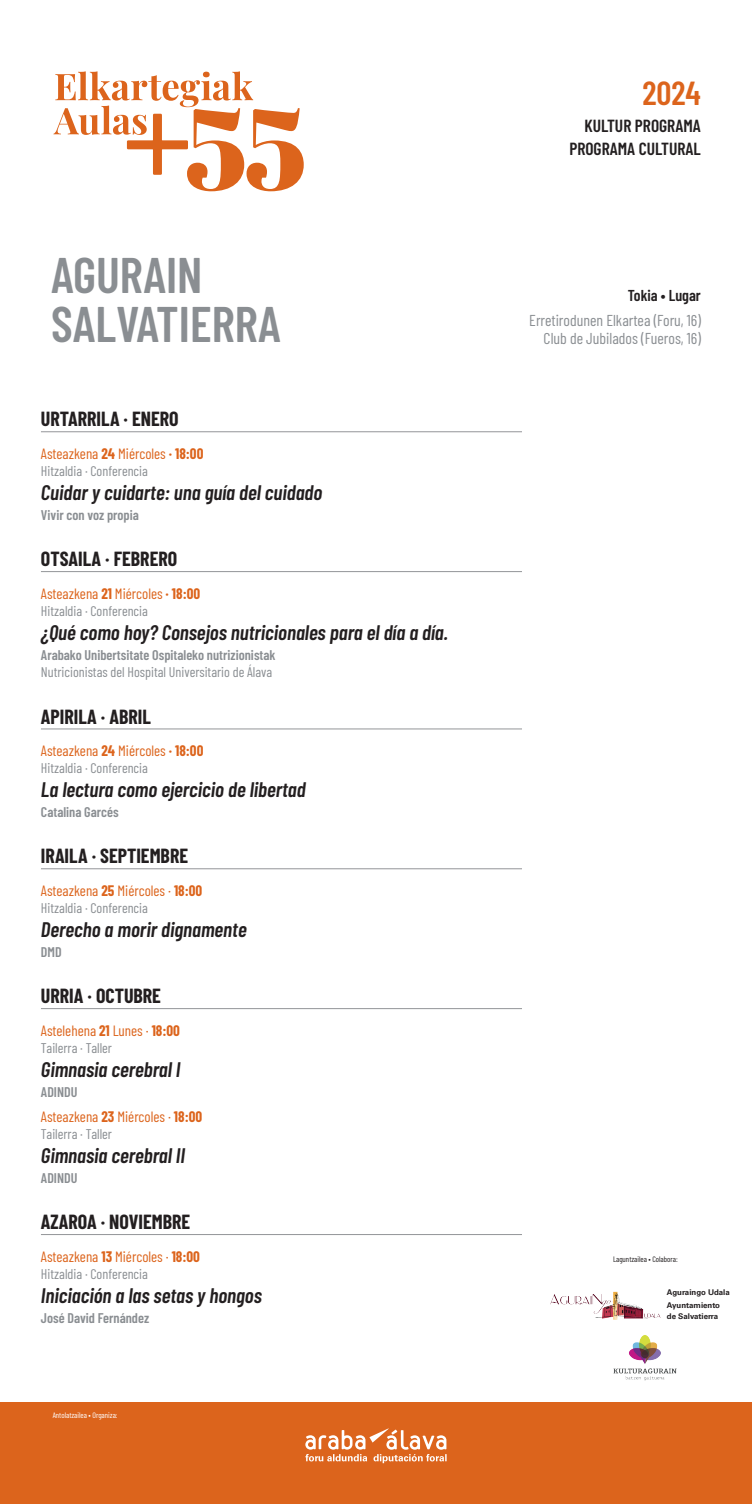
<style>
.page{position:relative;width:752px;height:1504px;background:#fff}
.page>*{position:absolute;margin:0;border:0;box-sizing:border-box;transform-origin:0 0}
.t1{font:600 49.88px/49px "Barlow Condensed";color:#8a8e92}
.t2{font:600 33.25px "Barlow Condensed";color:#dc641c}
.t3{font:italic 600 21px "Barlow Condensed";color:#231f20}
.t4{font:700 19.95px "Barlow Condensed";color:#231f20}
.t5{font:600 17.5px/22.8px "Barlow Condensed";color:#231f20;text-align:right}
.t6{font:15.75px/17.5px "Barlow Condensed";color:#8a8e92;text-align:right}
.t7{font:600 15.75px "Barlow Condensed";color:#231f20}
.t8{font:14.88px "Barlow Condensed";color:#dc641c}
.t9{font:14px "Barlow Condensed";color:#8a8e92}
.t10{font:600 14px "Barlow Condensed";color:#8a8e92}
.t11{font:700 7.88px/13px "Univers LT Std";color:#231f20}
.t12{font:7.88px "Barlow Condensed";color:#fff}
.t13{font:7.88px "Barlow Condensed";color:#231f20}
.s1{font-weight:700}
</style>
<div class="page">
<div style="left:0;top:1401px;width:752px;height:102px;background:#dc641c"></div>
<svg style="left:305px;top:1428px;width:141px;height:34px"></svg>
<hr style="left:41px;top:431px;width:481px;height:1px;background:#939598">
<hr style="left:41px;top:571px;width:481px;height:1px;background:#939598">
<hr style="left:41px;top:728px;width:481px;height:1px;background:#939598">
<hr style="left:41px;top:868px;width:481px;height:1px;background:#939598">
<hr style="left:41px;top:1008px;width:481px;height:1px;background:#939598">
<hr style="left:41px;top:1233px;width:481px;height:1px;background:#939598">
<img style="left:550px;top:1291px;width:111px;height:27px">
<img style="left:613px;top:1335px;width:64px;height:46px">
<svg style="left:53px;top:71px;width:251px;height:120px"></svg>
<h1 class="t1" style="left:51px;top:248px;width:231px">AGURAIN<br>SALVATIERRA</h1>
<p class="t4" style="left:41px;top:405px;width:139px">URTARRILA · ENERO</p>
<p class="t8" style="left:41px;top:443px;width:164px">Asteazkena <span class="s1">24</span> Miércoles <span class="s1">· 18:00</span></p>
<p class="t9" style="left:41px;top:461px;width:108px">Hitzaldia · Conferencia</p>
<p class="t3" style="left:41px;top:477px;width:283px">Cuidar y cuidarte: una guía del cuidado</p>
<p class="t10" style="left:41px;top:505px;width:99px">Vivir con voz propia</p>
<p class="t4" style="left:41px;top:545px;width:138px">OTSAILA · FEBRERO</p>
<p class="t8" style="left:41px;top:582px;width:161px">Asteazkena <span class="s1">21</span> Miércoles <span class="s1">· 18:00</span></p>
<p class="t9" style="left:41px;top:601px;width:108px">Hitzaldia · Conferencia</p>
<p class="t3" style="left:41px;top:617px;width:408px">¿Qué como hoy? Consejos nutricionales para el día a día.</p>
<p class="t10" style="left:41px;top:644px;width:236px">Arabako Unibertsitate Ospitaleko nutrizionistak</p>
<p class="t9" style="left:41px;top:662px;width:233px">Nutricionistas del Hospital Universitario de Álava</p>
<p class="t4" style="left:41px;top:702px;width:111px">APIRILA · ABRIL</p>
<p class="t8" style="left:41px;top:740px;width:164px">Asteazkena <span class="s1">24</span> Miércoles <span class="s1">· 18:00</span></p>
<p class="t9" style="left:41px;top:758px;width:108px">Hitzaldia · Conferencia</p>
<p class="t3" style="left:41px;top:774px;width:266px">La lectura como ejercicio de libertad</p>
<p class="t10" style="left:41px;top:802px;width:79px">Catalina Garcés</p>
<p class="t4" style="left:41px;top:842px;width:149px">IRAILA · SEPTIEMBRE</p>
<p class="t8" style="left:41px;top:879px;width:163px">Asteazkena <span class="s1">25</span> Miércoles · <span class="s1">18:00</span></p>
<p class="t9" style="left:41px;top:898px;width:108px">Hitzaldia · Conferencia</p>
<p class="t3" style="left:41px;top:914px;width:207px">Derecho a morir dignamente</p>
<p class="t10" style="left:41px;top:941px;width:22px">DMD</p>
<p class="t4" style="left:41px;top:981px;width:121px">URRIA · OCTUBRE</p>
<p class="t8" style="left:41px;top:1019px;width:140px">Astelehena <span class="s1">21</span> Lunes · <span class="s1">18:00</span></p>
<p class="t9" style="left:41px;top:1037px;width:73px">Tailerra · Taller</p>
<p class="t3" style="left:41px;top:1054px;width:141px">Gimnasia cerebral I</p>
<p class="t10" style="left:41px;top:1081px;width:38px">ADINDU</p>
<p class="t8" style="left:41px;top:1105px;width:163px">Asteazkena <span class="s1">23</span> Miércoles · <span class="s1">18:00</span></p>
<p class="t9" style="left:41px;top:1123px;width:73px">Tailerra · Taller</p>
<p class="t3" style="left:41px;top:1140px;width:146px">Gimnasia cerebral II</p>
<p class="t10" style="left:41px;top:1167px;width:38px">ADINDU</p>
<p class="t4" style="left:41px;top:1207px;width:151px">AZAROA · NOVIEMBRE</p>
<p class="t8" style="left:41px;top:1245px;width:160px">Asteazkena <span class="s1">13</span> Miércoles · <span class="s1">18:00</span></p>
<p class="t9" style="left:41px;top:1263px;width:108px">Hitzaldia · Conferencia</p>
<p class="t3" style="left:41px;top:1279px;width:222px">Iniciación a las setas y hongos</p>
<p class="t10" style="left:41px;top:1307px;width:110px">José David Fernández</p>
<p class="t12" style="left:53px;top:1409px;width:66px">Antolatzailea • Organiza:</p>
<h2 class="t2" style="left:642px;top:69px;width:60px">2024</h2>
<p class="t5" style="left:569px;top:113px;width:133px">KULTUR PROGRAMA<br>PROGRAMA CULTURAL</p>
<p class="t7" style="left:627px;top:284px;width:75px">Tokia • Lugar</p>
<p class="t6" style="left:529px;top:310px;width:173px">Erretirodunen Elkartea (Foru, 16)<br>Club de Jubilados (Fueros, 16)</p>
<p class="t13" style="left:613px;top:1252px;width:66px">Laguntzailea • Colabora:</p>
<p class="t11" style="left:666px;top:1285px;width:64px">Aguraingo Udala<br>Ayuntamiento</p>
<p class="t11" style="left:666px;top:1309px;width:53px">de Salvatierra</p>
</div>
